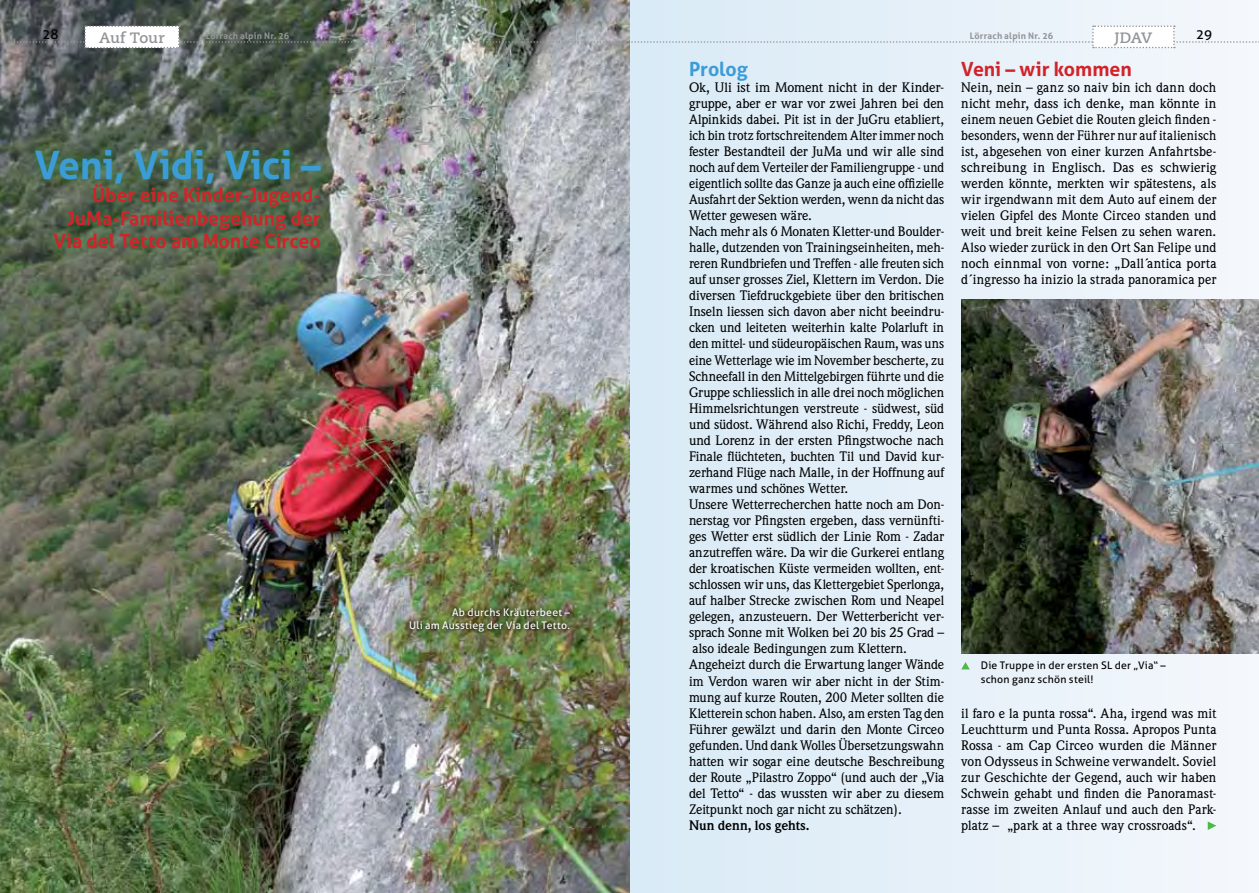
<style>
.page{position:relative;width:1259px;height:893px;background:#fff}
.page>*{position:absolute;margin:0;border:0;box-sizing:border-box;transform-origin:0 0}
.t1{font:700 39px "Aller";letter-spacing:-.005em;color:#3c9cd7}
.t2{font:700 19.5px/23px "Aller";color:#d2232a;text-align:right}
.t3{font:700 19.5px "Aller";letter-spacing:-.005em;color:#3c9cd7}
.t4{font:700 15px "Caecilia LT Std";letter-spacing:-.015em;color:#939598}
.t5{font:500 13.5px/16px "Weidemann";letter-spacing:-.01em;color:#000;text-align:justify}
.t6{font:700 13.5px "Weidemann";letter-spacing:-.005em;color:#000}
.t7{font:13.5px "Aller";color:#000}
.t8{font:10.5px/13.5px "Aller";letter-spacing:.02em;color:#000}
.t9{font:10.5px/13.5px "Aller";letter-spacing:.02em;color:#fff;text-align:right}
.t10{font:700 9px "Aller";letter-spacing:.025em;color:#939598}
</style>
<div class="page">
<div style="left:629px;top:0;width:630px;height:893px;background:linear-gradient(to right,#d8eaf6,#f4f7fc)"></div>
<img style="left:0;top:0;width:629px;height:893px">
<svg style="left:0;top:26px;width:1259px;height:22px"></svg>
<img style="left:405px;top:604px;width:169px;height:32px">
<svg style="left:1207px;top:821px;width:9px;height:9px"></svg>
<img style="left:961px;top:299px;width:298px;height:354px">
<svg style="left:28px;top:142px;width:301px;height:114px;background:#4e674d"></svg>
<svg style="left:961px;top:662px;width:8px;height:7px"></svg>
<p class="t7" style="left:43px;top:26px;width:18px">28</p>
<p class="t4" style="left:99px;top:29px;width:67px">Auf Tour</p>
<p class="t10" style="left:206px;top:30px;width:85px">Lörrach alpin Nr. 26</p>
<p class="t10" style="left:969px;top:30px;width:85px">Lörrach alpin Nr. 26</p>
<p class="t4" style="left:1114px;top:29px;width:39px">JDAV</p>
<p class="t7" style="left:1196px;top:26px;width:18px">29</p>
<h1 class="t1" style="left:35px;top:141px;width:287px">Veni, Vidi, Vici –</h1>
<h2 class="t2" style="left:53px;top:184px;width:269px">Über eine Kinder-Jugend-<br>JuMa-Familienbegehung der<br>Via del Tetto am Monte Circeo</h2>
<p class="t9" style="left:409px;top:605px;width:162px">Ab durchs Kräuterbeet –<br>Uli am Ausstieg der Via del Tetto.</p>
<h2 class="t3" style="left:689px;top:57px;width:60px">Prolog</h2>
<p class="t5" style="left:689px;top:79px;width:257px;text-align:left">Ok, Uli ist im Moment nicht in der Kinder&shy;gruppe, aber er war vor zwei Jahren bei den Alpinkids dabei. Pit ist in der JuGru etabliert, ich bin trotz fortschreitendem Alter immer noch fester Bestandteil der JuMa und wir alle sind noch auf dem Verteiler der Familiengruppe - und eigentlich sollte das Ganze ja auch eine offizielle Ausfahrt der Sektion werden, wenn da nicht das Wetter gewesen wäre.<br>Nach mehr als 6 Monaten Kletter-und Boulder&shy;halle, dutzenden von Trainingseinheiten, meh&shy;reren Rundbriefen und Treffen - alle freuten sich auf unser grosses Ziel, Klettern im Verdon. Die diversen Tiefdruckgebiete über den britischen Inseln liessen sich davon aber nicht beeindru&shy;cken und leiteten weiterhin kalte Polarluft in den mittel- und südeuropäischen Raum, was uns eine Wetterlage wie im November bescherte, zu Schneefall in den Mittelgebirgen führte und die Gruppe schliesslich in alle drei noch möglichen Himmelsrichtungen verstreute - südwest, süd und südost. Während also Richi, Freddy, Leon und Lorenz in der ersten Pfingstwoche nach Finale flüchteten, buchten Til und David kur&shy;zerhand Flüge nach Malle, in der Hoffnung auf warmes und schönes Wetter.<br>Unsere Wetterrecherchen hatte noch am Don&shy;nerstag vor Pfingsten ergeben, dass vernünfti&shy;ges Wetter erst südlich der Linie Rom - Zadar anzutreffen wäre. Da wir die Gurkerei entlang der kroatischen Küste vermeiden wollten, ent&shy;schlossen wir uns, das Klettergebiet Sperlonga, auf halber Strecke zwischen Rom und Neapel gelegen, anzusteuern. Der Wetterbericht ver&shy;sprach Sonne mit Wolken bei 20 bis 25 Grad – also ideale Bedingungen zum Klettern.<br>Angeheizt durch die Erwartung langer Wände im Verdon waren wir aber nicht in der Stim&shy;mung auf kurze Routen, 200 Meter sollten die Kletterein schon haben. Also, am ersten Tag den Führer gewälzt und darin den Monte Circeo gefunden. Und dank Wolles Übersetzungswahn hatten wir sogar eine deutsche Beschreibung der Route „Pilastro Zoppo“ (und auch der „Via del Tetto“ - das wussten wir aber zu diesem Zeitpunkt noch gar nicht zu schätzen).</p>
<p class="t6" style="left:689px;top:817px;width:122px">Nun denn, los gehts.</p>
<h2 class="t2" style="left:961px;top:57px;width:172px">Veni – wir kommen</h2>
<p class="t5" style="left:961px;top:79px;width:257px">Nein, nein – ganz so naiv bin ich dann doch nicht mehr, dass ich denke, man könnte in einem neuen Gebiet die Routen gleich finden - besonders, wenn der Führer nur auf italienisch ist, abgesehen von einer kurzen Anfahrtsbe&shy;schreibung in Englisch. Das es schwierig werden könnte, merkten wir spätestens, als wir irgendwann mit dem Auto auf einem der vielen Gipfel des Monte Circeo standen und weit und breit keine Felsen zu sehen waren.<br>Also wieder zurück in den Ort San Felipe und noch einnmal von vorne: „Dall´antica porta d´ingresso ha inizio la strada panoramica per</p>
<p class="t8" style="left:980px;top:659px;width:187px">Die Truppe in der ersten SL der „Via“ – schon ganz schön steil!</p>
<p class="t5" style="left:961px;top:705px;width:257px">il faro e la punta rossa“. Aha, irgend was mit Leuchtturm und Punta Rossa. Apropos Punta Rossa - am Cap Circeo wurden die Männer von Odysseus in Schweine verwandelt. Soviel zur Geschichte der Gegend, auch wir haben Schwein gehabt und finden die Panoramast&shy;rasse im zweiten Anlauf und auch den Park&shy;platz – „park at a three way crossroads“.</p>
</div>
